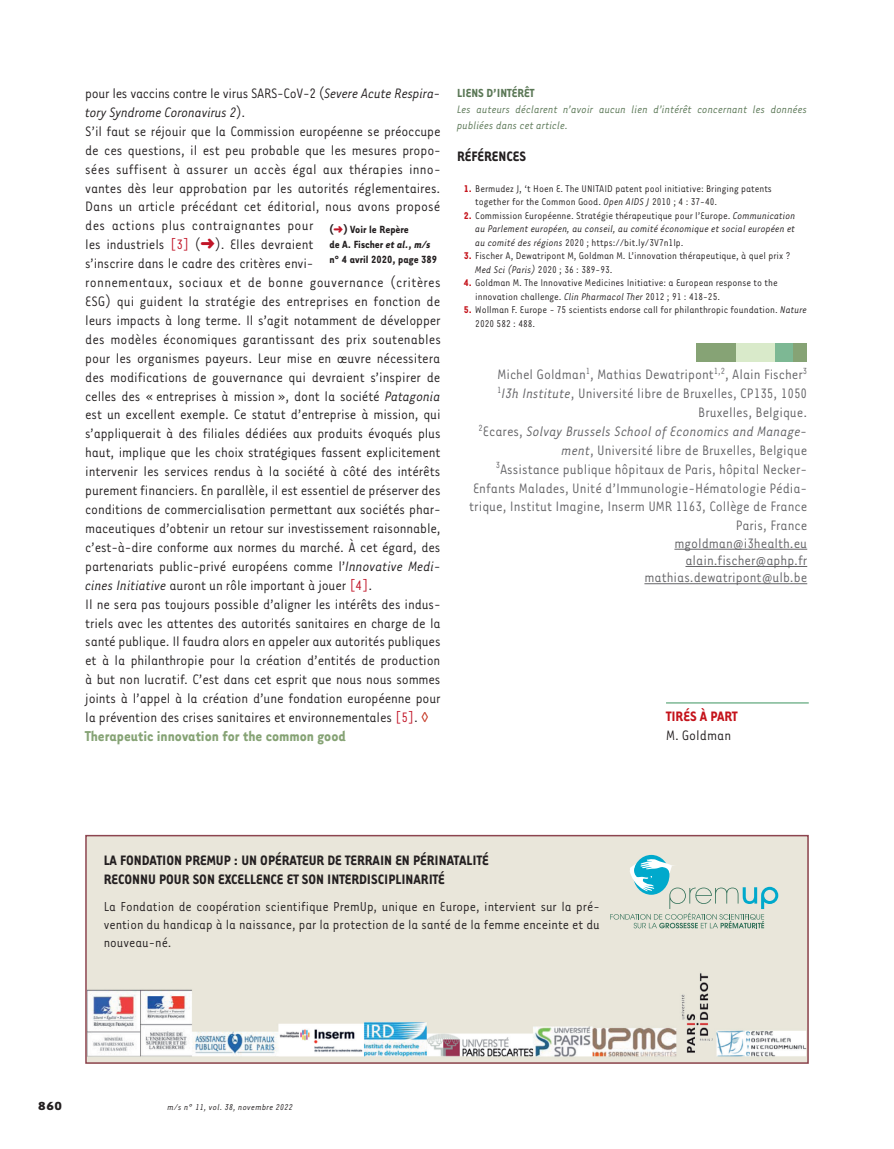
<style>
.page{position:relative;width:894px;height:1149px;background:#fff}
.page>*{position:absolute;margin:0;border:0;box-sizing:border-box;transform-origin:0 0}
.t1{font:700 16.5px "Tarzana Narrow";color:#86a375}
.t2{font:15.75px/18.9px "Tarzana Narrow";letter-spacing:-.01em;color:#231f20}
.t3{font:15.75px/18.9px "Tarzana Narrow";color:#636366;text-align:right}
.t4{font:700 15.75px/18.9px "Tarzana Narrow";color:#231f20}
.t5{font:700 15.75px "Tarzana Narrow";color:#c4121a}
.t6{font:15px/18px "Tarzana Narrow";color:#231f20;text-align:justify}
.t7{font:700 13.5px "Tarzana Narrow";color:#5a7755}
.t8{font:700 13.5px "Tarzana Wide";color:#231f20}
.t9{font:italic 12.45px/15.9px "Tarzana Narrow";color:#5a7755}
.t10{font:700 12px/15px "Tarzana Narrow";color:#231f20}
.t11{font:11.25px/13.5px "Tarzana Narrow";color:#231f20}
.t12{font:italic 11.25px/13.5px "Tarzana Narrow";color:#231f20;text-align:justify}
.t13{font:italic 9.75px "Tarzana Narrow";letter-spacing:.025em;color:#231f20}
.s1{font-style:italic}
.s2{color:#c11527}
.s3{font-weight:700;color:#c4121a}
.s4{font-weight:700;font-style:normal;color:#c4121a}
.s5{font-style:normal}
</style>
<div class="page">
<hr style="left:674px;top:549px;width:132px;height:1px;background:#636366">
<hr style="left:685px;top:566px;width:121px;height:1px;background:#636366">
<hr style="left:644px;top:583px;width:162px;height:1px;background:#636366">
<div style="left:773px;top:343px;width:21px;height:19px;background:#7db894"></div>
<div style="left:793px;top:343px;width:13px;height:19px;background:#86a375"></div>
<div style="left:696px;top:343px;width:39px;height:19px;background:#86a375"></div>
<div style="left:735px;top:343px;width:39px;height:19px;background:#d9eaca"></div>
<svg style="left:421px;top:712px;width:7px;height:10px"></svg>
<hr style="left:665px;top:702px;width:143px;height:1px;background:#7db894">
<img style="left:88px;top:837px;width:717px;height:223px">
<div style="left:85px;top:834px;width:723px;height:229px;border:2px solid #8d454f"></div>
<svg style="left:632px;top:854px;width:37px;height:40px"></svg>
<svg style="left:610px;top:859px;width:168px;height:69px;background:#cadad2"></svg>
<p class="t2" style="left:85px;top:83px;width:357px">pour les vaccins contre le virus SARS-CoV-2 (<span class="s1">Severe Acute Respira&shy;tory Syndrome Coronavirus 2</span>).<br>S’il faut se réjouir que la Commission européenne se préoccupe de ces questions, il est peu probable que les mesures propo&shy;sées suffisent à assurer un accès égal aux thérapies inno&shy;vantes dès leur approbation par les autorités réglementaires.<br>Dans un article précédant cet éditorial, nous avons proposé des actions plus contraignantes pour<br>les industriels <span class="s2">[3]</span> (<span class="s2">➜</span>). Elles devraient<br>s’inscrire dans le cadre des critères envi-<br>ronnementaux, sociaux et de bonne gouvernance (critères ESG) qui guident la stratégie des entreprises en fonction de leurs impacts à long terme. Il s’agit notamment de développer des modèles économiques garantissant des prix soutenables pour les organismes payeurs. Leur mise en œuvre nécessitera des modifications de gouvernance qui devraient s’inspirer de celles des « entreprises à mission », dont la société <span class="s1">Patagonia </span>est un excellent exemple. Ce statut d’entreprise à mission, qui s’appliquerait à des filiales dédiées aux produits évoqués plus haut, implique que les choix stratégiques fassent explicitement intervenir les services rendus à la société à côté des intérêts purement financiers. En parallèle, il est essentiel de préserver des conditions de commercialisation permettant aux sociétés phar&shy;maceutiques d’obtenir un retour sur investissement raisonnable, c’est-à-dire conforme aux normes du marché. À cet égard, des partenariats public-privé européens comme l’<span class="s1">Innovative Medi&shy;cines Initiative</span> auront un rôle important à jouer <span class="s2">[4]</span>.<br>Il ne sera pas toujours possible d’aligner les intérêts des indus&shy;triels avec les attentes des autorités sanitaires en charge de la santé publique. Il faudra alors en appeler aux autorités publiques et à la philanthropie pour la création d’entités de production à but non lucratif. C’est dans cet esprit que nous nous sommes joints à l’appel à la création d’une fondation européenne pour la prévention des crises sanitaires et environnementales <span class="s2">[5]</span>.</p>
<p class="t1" style="left:85px;top:725px;width:262px">Therapeutic innovation for the common good</p>
<p class="t10" style="left:329px;top:221px;width:109px">(<span class="s2">➜</span>) Voir le Repère<br>de A. Fischer <span class="s1">et al.</span>, <span class="s1">m/s </span>n° 4 avril 2020, page 389</p>
<p class="t7" style="left:457px;top:85px;width:79px">LIENS D’INTÉRÊT</p>
<p class="t9" style="left:457px;top:101px;width:351px">Les auteurs déclarent n’avoir aucun lien d’intérê t concernant les données publiées dans cet article.</p>
<p class="t4" style="left:457px;top:146px;width:70px">RÉFÉRENCES</p>
<p class="t11" style="left:475px;top:181px;width:298px;text-indent:-11px"><span class="s3">1.</span> Bermudez J, ‘t Hoen E. The UNITAID patent pool initiative: Bringing patents together for the Common Good. <span class="s1">Open AIDS J</span> 2010 ; 4 : 37-40.</p>
<p class="t12" style="left:475px;top:208px;width:321px;text-indent:-11px"><span class="s4">2.</span> <span class="s5">Commission Européenne. Stratégie thérapeutique pour l’Europe.</span> Communication au Parlement européen, au conseil, au comité économique et social européen et au comité des régions <span class="s5">2020 ; https://bit.ly/3V7n1lp.</span></p>
<p class="t11" style="left:475px;top:248px;width:316px;text-indent:-11px"><span class="s3">3.</span> Fischer A, Dewatripont M, Goldman M. L’innovation thérapeutique, à quel prix ?<br><span class="s1">Med Sci (Paris)</span> 2020 ; 36 : 389-93.</p>
<p class="t11" style="left:475px;top:275px;width:304px;text-indent:-11px"><span class="s3">4.</span> Goldman M. The Innovative Medicines Initiative: a European response to the innovation challenge. <span class="s1">Clin Pharmacol Ther</span> 2012 ; 91 : 418-25.</p>
<p class="t11" style="left:475px;top:302px;width:333px;text-indent:-11px"><span class="s3">5.</span> Wollman F. Europe - 75 scientists endorse call for philanthropic foundation. <span class="s1">Nature<br></span>2020 582 : 488.</p>
<p class="t3" style="left:469px;top:364px;width:339px">Michel Goldman<sup>1</sup>, Mathias Dewatripont<sup>1,2</sup>, Alain Fischer<sup>3<br>1</sup><span class="s1">I3h Institute</span>, Université libre de Bruxelles, CP135, 1050<br>Bruxelles, Belgique.<br><sup>2</sup>Ecares, <span class="s1">Solvay Brussels School of Economics and Manage&shy;ment</span>, Université libre de Bruxelles, Belgique<br><sup>3</sup>Assistance publique hôpitaux de Paris, hôpital Necker-Enfants Malades, Unité d’Immunologie-Hématologie Pédia&shy;trique, Institut Imagine, Inserm UMR 1163, Collège de France Paris, France</p>
<p class="t3" style="left:644px;top:533px;width:164px;line-height:17.2px">mgoldman@i3health.eu alain.fischer@aphp.fr mathias.dewatripont@ulb.be</p>
<p class="t5" style="left:665px;top:706px;width:73px">TIRÉS À PART</p>
<p class="t2" style="left:665px;top:724px;width:67px">M. Goldman</p>
<p class="t4" style="left:104px;top:850px;width:386px">LA FONDATION PREMUP : UN OPÉRATEUR DE TERRAIN EN PÉRINATALITÉ<br>RECONNU POUR SON EXCELLENCE ET SON INTERDISCIPLINARITÉ</p>
<p class="t6" style="left:104px;top:897px;width:497px">La Fondation de coopération scientifique PremUp, unique en Europe, intervient sur la pré- vention du handicap à la naissance, par la protection de la santé de la femme enceinte et du nouveau-né.</p>
<p class="t8" style="left:38px;top:1097px;width:26px">860</p>
<p class="t13" style="left:167px;top:1100px;width:127px">m/s n° 11, vol. 38, novembre 2022</p>
</div>
